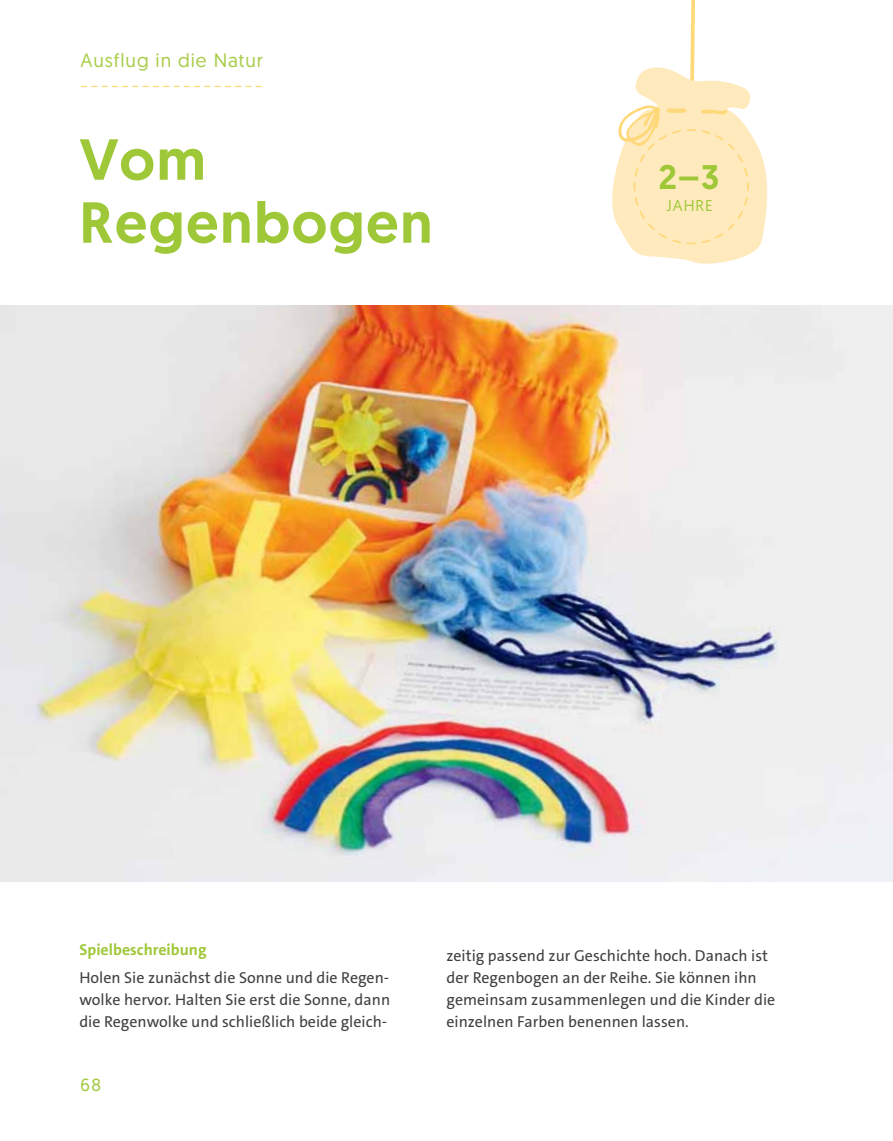
<style>
.page{position:relative;width:893px;height:1141px;background:#fff}
.page>*{position:absolute;margin:0;border:0;box-sizing:border-box;transform-origin:0 0}
.t1{font:500 57.75px/63px "Geomanist";letter-spacing:.03em;color:#9fc838}
.t2{font:500 34.12px "Geomanist";color:#9fc838}
.t3{font:19.25px "Geomanist";letter-spacing:.05em;color:#a8cc48}
.t4{font:17.5px "Geomanist";color:#9fc838}
.t5{font:15.92px/22.1px "The Sans C4 s";color:#404041;text-align:justify}
.t6{font:700 15.92px "The Sans C4 s";color:#9fc838}
.t7{font:15.75px "Geomanist";letter-spacing:.06em;color:#9fc838}
</style>
<div class="page">
<svg style="left:81px;top:86px;width:180px;height:1px"></svg>
<svg style="left:612px;top:0;width:156px;height:264px"></svg>
<img style="left:0;top:306px;width:892px;height:575px">
<p class="t3" style="left:81px;top:54px;width:184px">Ausflug in die Natur</p>
<h1 class="t1" style="left:79px;top:134px;width:355px">Vom<br>Regenbogen</h1>
<h2 class="t2" style="left:658px;top:164px;width:63px">2–3</h2>
<p class="t7" style="left:666px;top:200px;width:48px">JAHRE</p>
<p class="t6" style="left:79px;top:944px;width:129px">Spielbeschreibung</p>
<p class="t5" style="left:79px;top:968px;width:312px">Holen Sie zunächst die Sonne und die Regen&shy;wolke hervor. Halten Sie erst die Sonne, dann die Regenwolke und schließlich beide gleich-</p>
<p class="t4" style="left:81px;top:1078px;width:22px">68</p>
<p class="t5" style="left:446px;top:946px;width:330px;text-align:left">zeitig passend zur Geschichte hoch. Danach ist der Regenbogen an der Reihe. Sie können ihn gemeinsam zusammenlegen und die Kinder die einzelnen Farben benennen lassen.</p>
</div>
